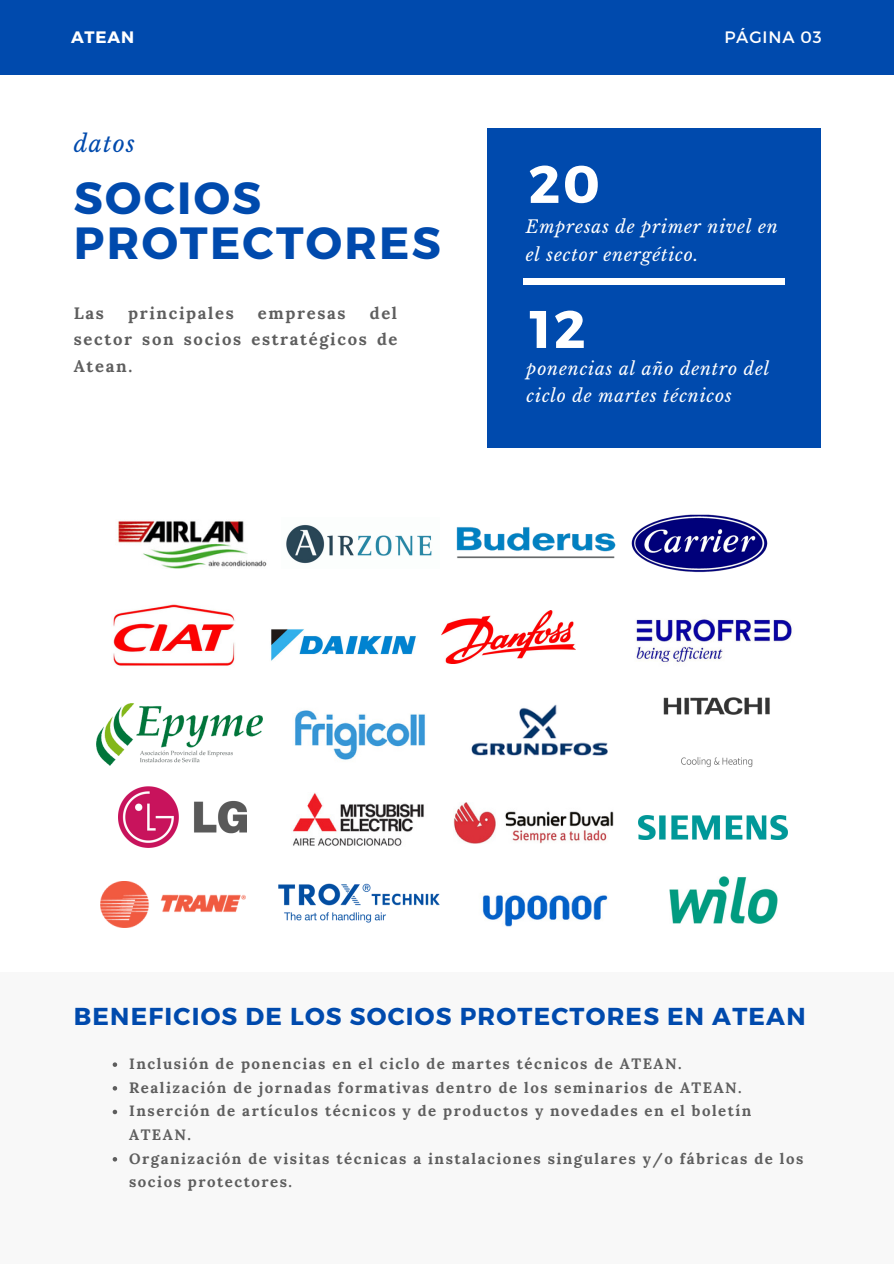
<style>
.page{position:relative;width:894px;height:1264px;background:#fff}
.page>*{position:absolute;margin:0;border:0;box-sizing:border-box;transform-origin:0 0}
.t1{font:700 52.8px "Montserrat";color:#fff}
.t2{font:700 45px/45px "Montserrat";letter-spacing:.05em;color:#004aad}
.t3{font:700 24.45px "Montserrat";letter-spacing:.05em;color:#004aad}
.t4{font:italic 23.1px "Libre Baskerville";letter-spacing:.05em;color:#004aad}
.t5{font:italic 17.4px/27px "Libre Baskerville";letter-spacing:.05em;color:#fff}
.t6{font:700 16.65px/26.2px "Lora";letter-spacing:.1em;color:#5e5e5e;text-align:justify}
.t7{font:16.5px "Montserrat";letter-spacing:.05em;color:#fff}
.t8{font:700 16.5px "Montserrat";letter-spacing:.05em;color:#fff}
.t9{font:700 15px/23.7px "Lora";letter-spacing:.1em;color:#5e5e5e}
</style>
<div class="page">
<div style="left:0;top:0;width:893px;height:74px;background:#004aad"></div>
<div style="left:486px;top:129px;width:334px;height:318px;background:#004aad"></div>
<div style="left:522px;top:278px;width:262px;height:6px;background:#fff"></div>
<div style="left:0;top:972px;width:893px;height:291px;background:#f8f8f8"></div>
<img style="left:118px;top:520px;width:149px;height:49px">
<img style="left:286px;top:524px;width:146px;height:40px">
<img style="left:456px;top:527px;width:160px;height:32px">
<img style="left:631px;top:514px;width:136px;height:59px">
<img style="left:113px;top:604px;width:122px;height:62px">
<img style="left:271px;top:629px;width:145px;height:32px">
<img style="left:441px;top:610px;width:134px;height:53px">
<img style="left:295px;top:710px;width:130px;height:50px">
<img style="left:96px;top:704px;width:166px;height:61px">
<img style="left:119px;top:786px;width:127px;height:61px">
<img style="left:278px;top:884px;width:162px;height:39px">
<img style="left:292px;top:792px;width:132px;height:54px">
<img style="left:638px;top:815px;width:149px;height:24px">
<img style="left:101px;top:881px;width:145px;height:46px">
<img style="left:669px;top:876px;width:108px;height:48px">
<img style="left:482px;top:895px;width:126px;height:32px">
<img style="left:453px;top:802px;width:160px;height:41px">
<img style="left:471px;top:704px;width:137px;height:52px">
<img style="left:663px;top:697px;width:107px;height:70px">
<img style="left:636px;top:619px;width:156px;height:45px">
<svg style="left:113px;top:1062px;width:4px;height:4px"></svg>
<svg style="left:113px;top:1086px;width:4px;height:4px"></svg>
<svg style="left:113px;top:1109px;width:4px;height:5px"></svg>
<svg style="left:113px;top:1157px;width:4px;height:4px"></svg>
<p class="t8" style="left:71px;top:27px;width:65px">ATEAN</p>
<p class="t7" style="left:724px;top:27px;width:99px">PÁGINA 03</p>
<p class="t4" style="left:74px;top:129px;width:62px">datos</p>
<p class="t2" style="left:74px;top:173px;width:368px">SOCIOS<br>PROTECTORES</p>
<p class="t6" style="left:74px;top:300px;width:32px">Las</p>
<p class="t6" style="left:128px;top:300px;width:107px">principales</p>
<p class="t6" style="left:258px;top:300px;width:89px">empresas</p>
<p class="t6" style="left:74px;top:300px;width:325px;text-indent:296px">del sector son socios estratégicos de Atean.</p>
<p class="t1" style="left:528px;top:150px;width:73px">20</p>
<p class="t5" style="left:525px;top:214px;width:253px">Empresas de primer nivel en el sector energético.</p>
<p class="t1" style="left:529px;top:295px;width:58px">12</p>
<p class="t5" style="left:526px;top:355px;width:244px">ponencias al año dentro del ciclo de martes técnicos</p>
<p class="t3" style="left:74px;top:1000px;width:733px">BENEFICIOS DE LOS SOCIOS PROTECTORES EN ATEAN</p>
<p class="t9" style="left:129px;top:1051px;width:554px">Inclusión de ponencias en el ciclo de martes técnicos de ATEAN.</p>
<p class="t9" style="left:129px;top:1075px;width:614px">Realización de jornadas formativas dentro de los seminarios de ATEAN.</p>
<p class="t9" style="left:129px;top:1099px;width:623px">Inserción de artículos técnicos y de productos y novedades en el boletín<br>ATEAN.</p>
<p class="t9" style="left:129px;top:1146px;width:675px">Organización de visitas técnicas a instalaciones singulares y/o fábricas de los socios protectores.</p>
</div>
